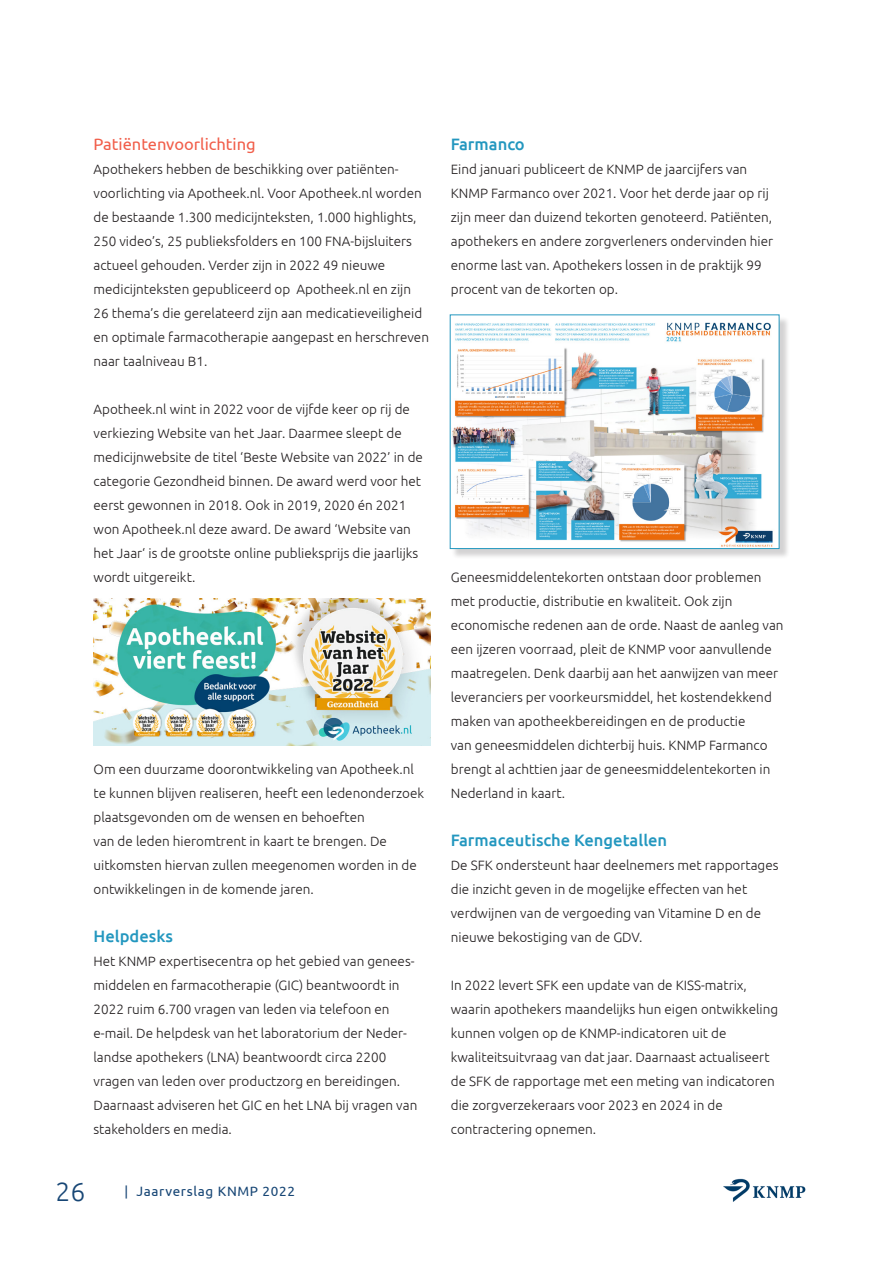
<style>
.page{position:relative;width:893px;height:1263px;background:#fff}
.page>*{position:absolute;margin:0;border:0;box-sizing:border-box;transform-origin:0 0}
.t1{font:300 26.4px "Ubuntu";color:#174675}
.t2{font:500 16.5px "Ubuntu";color:#2397bf}
.t3{font:16.5px "Ubuntu";color:#f15e4a}
.t4{font:300 13.5px/24px "Ubuntu";color:#231f20}
.t5{font:13.5px "Ubuntu";letter-spacing:.05em;color:#174675}
</style>
<div class="page">
<img style="left:723px;top:1178px;width:83px;height:24px">
<img style="left:94px;top:598px;width:336px;height:147px">
<div style="left:451px;top:316px;width:339px;height:243px;background:#231f20;opacity:.2"></div>
<img style="left:452px;top:318px;width:325px;height:229px">
<p class="t3" style="left:94px;top:134px;width:164px">Patiëntenvoorlichting</p>
<p class="t4" style="left:94px;top:157px;width:337px">Apothekers hebben de beschikking over patiënten&shy;voorlichting via Apotheek.nl. Voor Apotheek.nl worden de bestaande 1.300 medicijnteksten, 1.000 highlights, 250 video’s, 25 publieksfolders en 100 FNA-bijsluiters actueel gehouden. Verder zijn in 2022 49 nieuwe medicijnteksten gepubliceerd op Apotheek.nl en zijn 26 thema’s die gerelateerd zijn aan medicatieveiligheid en optimale farmacotherapie aangepast en herschreven naar taalniveau B1.</p>
<p class="t4" style="left:94px;top:397px;width:331px">Apotheek.nl wint in 2022 voor de vijfde keer op rij de verkiezing Website van het Jaar. Daarmee sleept de medicijnwebsite de titel ‘Beste Website van 2022’ in de categorie Gezondheid binnen. De award werd voor het eerst gewonnen in 2018. Ook in 2019, 2020 én 2021 won Apotheek.nl deze award. De award ‘Website van het Jaar‘ is de grootste online publieksprijs die jaarlijks wordt uitgereikt.</p>
<p class="t4" style="left:94px;top:757px;width:332px">Om een duurzame doorontwikkeling van Apotheek.nl te kunnen blijven realiseren, heeft een ledenonderzoek plaatsgevonden om de wensen en behoeften<br>van de leden hieromtrent in kaart te brengen. De uitkomsten hiervan zullen meegenomen worden in de ontwikkelingen in de komende jaren.</p>
<p class="t2" style="left:94px;top:926px;width:81px">Helpdesks</p>
<p class="t4" style="left:94px;top:949px;width:325px">Het KNMP expertisecentra op het gebied van genees&shy;middelen en farmacotherapie (GIC) beantwoordt in 2022 ruim 6.700 vragen van leden via telefoon en e-mail. De helpdesk van het laboratorium der Neder&shy;landse apothekers (LNA) beantwoordt circa 2200 vragen van leden over productzorg en bereidingen.<br>Daarnaast adviseren het GIC en het LNA bij vragen van stakeholders en media.</p>
<h1 class="t1" style="left:56px;top:1176px;width:31px">26</h1>
<p class="t5" style="left:124px;top:1183px;width:172px">| Jaarverslag KNMP 2022</p>
<p class="t2" style="left:451px;top:134px;width:76px">Farmanco</p>
<p class="t4" style="left:451px;top:157px;width:324px">Eind januari publiceert de KNMP de jaarcijfers van KNMP Farmanco over 2021. Voor het derde jaar op rij zijn meer dan duizend tekorten genoteerd. Patiënten, apothekers en andere zorgverleners ondervinden hier enorme last van. Apothekers lossen in de praktijk 99 procent van de tekorten op.</p>
<p class="t4" style="left:451px;top:565px;width:334px">Geneesmiddelentekorten ontstaan door problemen met productie, distributie en kwaliteit. Ook zijn economische redenen aan de orde. Naast de aanleg van een ijzeren voorraad, pleit de KNMP voor aanvullende maatregelen. Denk daarbij aan het aanwijzen van meer leveranciers per voorkeursmiddel, het kostendekkend maken van apotheekbereidingen en de productie<br>van geneesmiddelen dichterbij huis. KNMP Farmanco brengt al achttien jaar de geneesmiddelentekorten in Nederland in kaart.</p>
<p class="t2" style="left:451px;top:830px;width:218px">Farmaceutische Kengetallen</p>
<p class="t4" style="left:451px;top:853px;width:329px">De SFK ondersteunt haar deelnemers met rapportages die inzicht geven in de mogelijke effecten van het verdwijnen van de vergoeding van Vitamine D en de nieuwe bekostiging van de GDV.</p>
<p class="t4" style="left:451px;top:973px;width:329px">In 2022 levert SFK een update van de KISS-matrix, waarin apothekers maandelijks hun eigen ontwikkeling kunnen volgen op de KNMP-indicatoren uit de kwaliteitsuitvraag van dat jaar. Daarnaast actualiseert de SFK de rapportage met een meting van indicatoren die zorgverzekeraars voor 2023 en 2024 in de contractering opnemen.</p>
</div>
